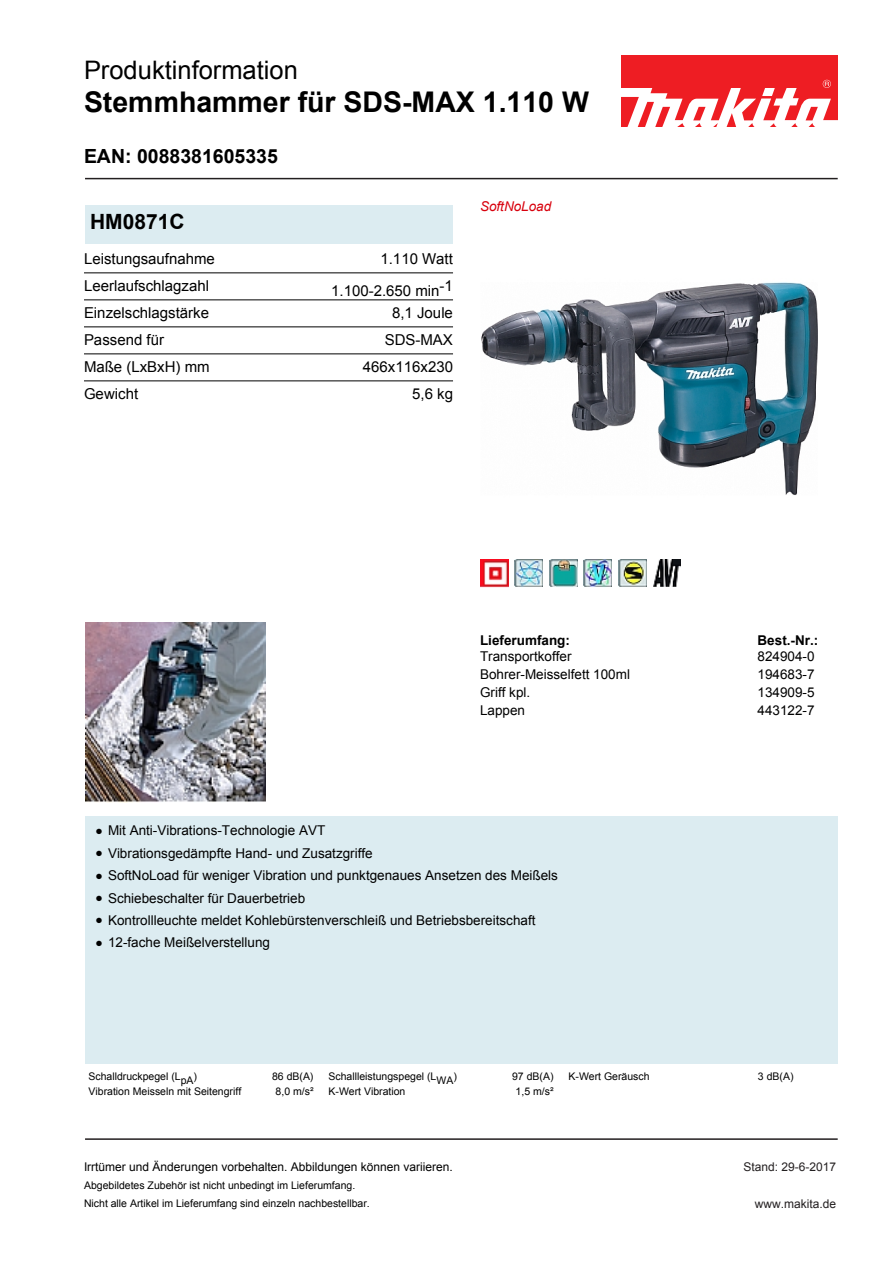
<style>
.page{position:relative;width:893px;height:1263px;background:#fff}
.page>*{position:absolute;margin:0;border:0;box-sizing:border-box;transform-origin:0 0}
.t1{font:700 28.5px "Arial";color:#000}
.t2{font:25.5px "Arial";color:#000}
.t3{font:700 21px "Arial";color:#000}
.t4{font:700 19.5px "Arial";color:#000}
.t5{font:15px "Arial";color:#000}
.t6{font:13.5px "Arial";color:#000}
.t7{font:700 13.5px "Arial";color:#000}
.t8{font:italic 13.5px "Arial";color:#d8000d}
.t9{font:12px "Arial";color:#000}
.t10{font:12px "Arial";color:#231f20}
.t11{font:10.5px/18px "Arial";color:#000}
</style>
<div class="page">
<img style="left:481px;top:282px;width:337px;height:213px">
<img style="left:480px;top:560px;width:28px;height:28px">
<img style="left:514px;top:560px;width:29px;height:27px">
<img style="left:549px;top:560px;width:28px;height:27px">
<img style="left:584px;top:560px;width:28px;height:27px">
<img style="left:618px;top:560px;width:28px;height:27px">
<img style="left:653px;top:560px;width:28px;height:27px">
<img style="left:86px;top:622px;width:180px;height:180px">
<div style="left:85px;top:816px;width:753px;height:247px;background:#dcecf1"></div>
<div style="left:85px;top:205px;width:368px;height:38px;background:#dcecf1"></div>
<div style="left:621px;top:56px;width:217px;height:71px;background:#ee1d23"></div>
<svg style="left:621px;top:80px;width:217px;height:47px"></svg>
<hr style="left:85px;top:178px;width:753px;height:1px;background:#231f20">
<hr style="left:85px;top:1138px;width:753px;height:2px;background:#231f20">
<hr style="left:84px;top:273px;width:369px;height:1px;background:#000">
<hr style="left:84px;top:300px;width:369px;height:1px;background:#000">
<hr style="left:84px;top:327px;width:369px;height:1px;background:#000">
<hr style="left:84px;top:354px;width:369px;height:1px;background:#000">
<hr style="left:84px;top:381px;width:369px;height:1px;background:#000">
<h2 class="t2" style="left:84px;top:56px;width:215px">Produktinformation</h2>
<h1 class="t1" style="left:84px;top:87px;width:506px">Stemmhammer für SDS-MAX 1.110 W</h1>
<h3 class="t4" style="left:84px;top:146px;width:195px">EAN: 0088381605335</h3>
<p class="t8" style="left:480px;top:199px;width:73px">SoftNoLoad</p>
<h3 class="t3" style="left:90px;top:210px;width:96px">HM0871C</h3>
<p class="t5" style="left:84px;top:250px;width:132px">Leistungsaufnahme</p>
<p class="t5" style="left:380px;top:250px;width:74px">1.110 Watt</p>
<p class="t5" style="left:84px;top:277px;width:127px">Leerlaufschlagzahl</p>
<p class="t5" style="left:331px;top:283px;width:123px">1.100-2.650 min-1</p>
<p class="t5" style="left:84px;top:304px;width:127px">Einzelschlagstärke</p>
<p class="t5" style="left:392px;top:304px;width:62px">8,1 Joule</p>
<p class="t5" style="left:84px;top:331px;width:81px">Passend für</p>
<p class="t5" style="left:385px;top:331px;width:70px">SDS-MAX</p>
<p class="t5" style="left:84px;top:358px;width:127px">Maße (LxBxH) mm</p>
<p class="t5" style="left:363px;top:358px;width:92px">466x116x230</p>
<p class="t5" style="left:84px;top:385px;width:56px">Gewicht</p>
<p class="t5" style="left:412px;top:385px;width:42px">5,6 kg</p>
<p class="t7" style="left:480px;top:633px;width:91px">Lieferumfang:</p>
<p class="t7" style="left:758px;top:633px;width:62px">Best.-Nr.:</p>
<p class="t6" style="left:480px;top:649px;width:93px">Transportkoffer</p>
<p class="t6" style="left:758px;top:649px;width:59px">824904-0</p>
<p class="t6" style="left:480px;top:667px;width:151px">Bohrer-Meisselfett 100ml</p>
<p class="t6" style="left:758px;top:667px;width:59px">194683-7</p>
<p class="t6" style="left:480px;top:685px;width:52px">Griff kpl.</p>
<p class="t6" style="left:758px;top:685px;width:59px">134909-5</p>
<p class="t6" style="left:480px;top:703px;width:47px">Lappen</p>
<p class="t6" style="left:758px;top:703px;width:59px">443122-7</p>
<p class="t6" style="left:96px;top:823px;width:231px">● Mit Anti-Vibrations-Technologie AVT</p>
<p class="t6" style="left:96px;top:845px;width:278px">● Vibrationsgedämpfte Hand- und Zusatzgriffe</p>
<p class="t6" style="left:96px;top:868px;width:463px">● SoftNoLoad für weniger Vibration und punktgenaues Ansetzen des Meißels</p>
<p class="t6" style="left:96px;top:890px;width:211px">● Schiebeschalter für Dauerbetrieb</p>
<p class="t6" style="left:96px;top:913px;width:441px">● Kontrollleuchte meldet Kohlebürstenverschleiß und Betriebsbereitschaft</p>
<p class="t6" style="left:96px;top:935px;width:175px">● 12-fache Meißelverstellung</p>
<p class="t11" style="left:88px;top:1067px;width:110px">Schalldruckpegel (LpA)</p>
<p class="t11" style="left:272px;top:1067px;width:43px">86 dB(A)</p>
<p class="t11" style="left:328px;top:1067px;width:130px">Schallleistungspegel (LWA)</p>
<p class="t11" style="left:512px;top:1067px;width:43px">97 dB(A)</p>
<p class="t11" style="left:568px;top:1067px;width:83px">K-Wert Geräusch</p>
<p class="t11" style="left:758px;top:1067px;width:37px">3 dB(A)</p>
<p class="t11" style="left:88px;top:1082px;width:154px">Vibration Meisseln mit Seitengriff</p>
<p class="t11" style="left:276px;top:1082px;width:39px">8,0 m/s²</p>
<p class="t11" style="left:328px;top:1082px;width:78px">K-Wert Vibration</p>
<p class="t11" style="left:516px;top:1082px;width:39px">1,5 m/s²</p>
<p class="t9" style="left:84px;top:1160px;width:370px">Irrtümer und Änderungen vorbehalten. Abbildungen können variieren.</p>
<p class="t11" style="left:84px;top:1176px;width:287px">Abgebildetes Zubehör ist nicht unbedingt im Lieferumfang.<br>Nicht alle Artikel im Lieferumfang sind einzeln nachbestellbar.</p>
<p class="t10" style="left:744px;top:1160px;width:94px">Stand: 29-6-2017</p>
<p class="t10" style="left:755px;top:1197px;width:83px">www.makita.de</p>
</div>
